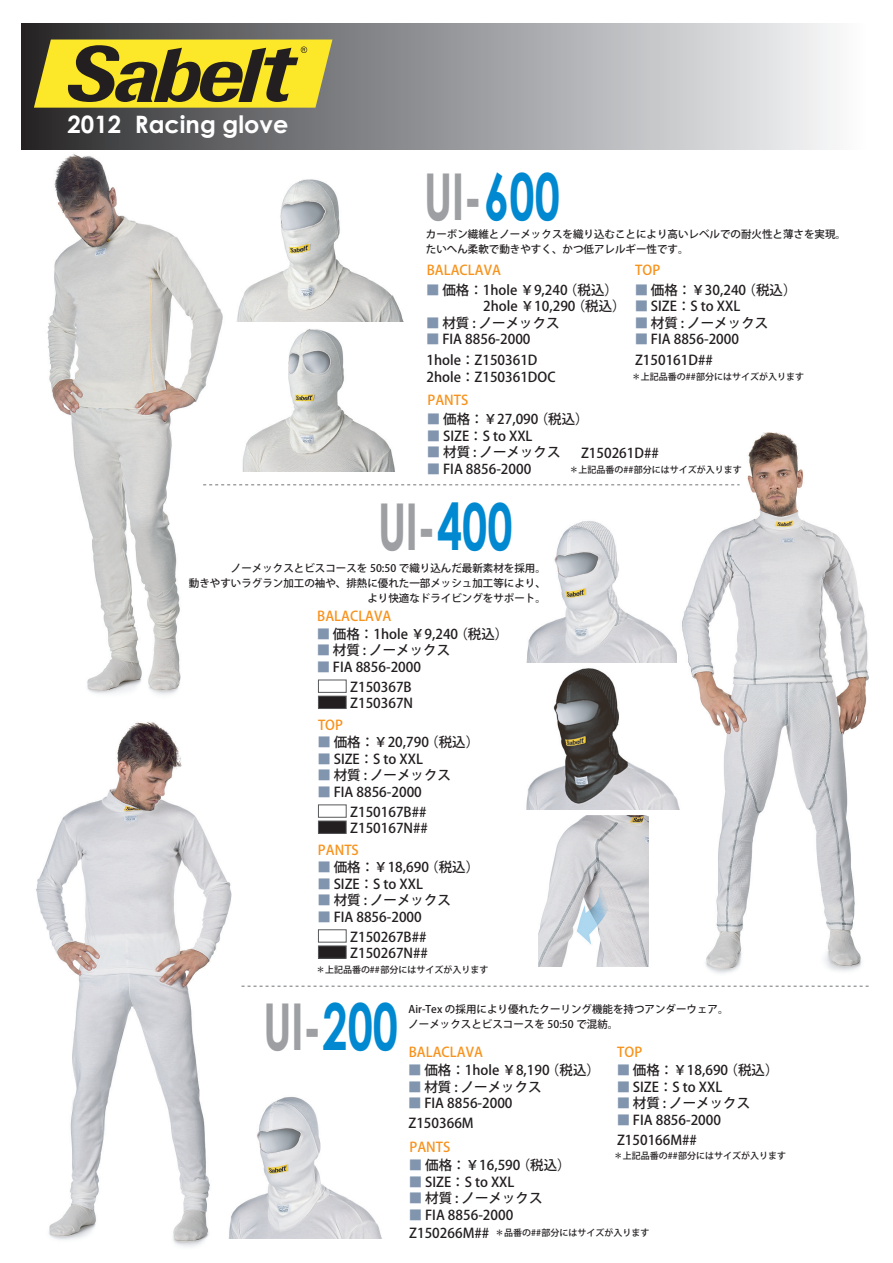
<style>
.page{position:relative;width:893px;height:1263px;background:#fff}
.page>*{position:absolute;margin:0;border:0;box-sizing:border-box;transform-origin:0 0}
.t1{font:700 64.8px "Century Gothic";color:#9d9fa2;scale:.7 1}
.t2{font:700 24px "Century Gothic";color:#fff}
.t3{font:13.5px/16.5px "Koz Go Pro Medium 90 msp RKSJ H";color:#231f20}
.t4{font:13.5px "Koz Go Pro Medium 90 msp RKSJ H";color:#f7931d}
.t5{font:10.5px/15px "Koz Go Pro Medium 90 msp RKSJ H";color:#231f20}
.t6{font:9px "Koz Go Pro Medium 90 msp RKSJ H";color:#231f20}
.s1{color:#0089d0}
.s2{color:#8295af}
</style>
<div class="page">
<img style="left:47px;top:154px;width:181px;height:541px">
<img style="left:236px;top:179px;width:167px;height:143px">
<img style="left:242px;top:329px;width:153px;height:142px">
<img style="left:526px;top:521px;width:151px;height:142px">
<img style="left:678px;top:432px;width:191px;height:542px">
<img style="left:526px;top:666px;width:161px;height:143px">
<img style="left:538px;top:816px;width:110px;height:151px">
<img style="left:36px;top:722px;width:198px;height:525px">
<img style="left:219px;top:1095px;width:163px;height:143px">
<div style="left:22px;top:24px;width:847px;height:125px;background:linear-gradient(to right,#2c2c2f,#fcfeff)"></div>
<svg style="left:34px;top:40px;width:298px;height:68px;background:#ac9e27"></svg>
<div style="left:318px;top:696px;width:28px;height:12px;background:#231f20"></div>
<div style="left:318px;top:696px;width:28px;height:13px;border:1px solid #57585a"></div>
<svg style="left:242px;top:986px;width:627px;height:1px"></svg>
<svg style="left:203px;top:484px;width:537px;height:1px"></svg>
<div style="left:318px;top:821px;width:28px;height:12px;background:#231f20"></div>
<div style="left:318px;top:821px;width:28px;height:12px;border:1px solid #57585a"></div>
<div style="left:318px;top:929px;width:28px;height:13px;border:1px solid #57585a"></div>
<div style="left:318px;top:946px;width:28px;height:12px;background:#231f20"></div>
<div style="left:318px;top:946px;width:28px;height:12px;border:1px solid #57585a"></div>
<h2 class="t2" style="left:68px;top:111px;width:222px">2012 Racing glove</h2>
<h1 class="t1" style="left:424px;top:159px;width:196px">UI-<span class="s1">600</span></h1>
<p class="t5" style="left:426px;top:228px;width:421px">カーボン繊維とノーメックスを織り込むことにより高いレベルでの耐火性と薄さを実現。たいへん柔軟で動きやすく、かつ低アレルギー性です。</p>
<p class="t4" style="left:427px;top:265px;width:76px">BALACLAVA</p>
<p class="t3" style="left:426px;top:283px;width:201px"><span class="s2">■</span> 価格：1hole ￥9,240 （税込）　　　　 2hole ￥10,290（税込）</p>
<p class="t3" style="left:426px;top:316px;width:135px"><span class="s2">■</span> 材質 : ノーメックス</p>
<p class="t3" style="left:426px;top:330px;width:113px;line-height:21.5px"><span class="s2">■</span> FIA 8856-2000<br>1hole：Z150361D</p>
<p class="t3" style="left:426px;top:370px;width:131px">2hole：Z150361DOC</p>
<p class="t4" style="left:427px;top:394px;width:42px">PANTS</p>
<p class="t4" style="left:635px;top:265px;width:27px">TOP</p>
<p class="t3" style="left:635px;top:283px;width:163px"><span class="s2">■</span> 価格：￥30,240 （税込）</p>
<p class="t3" style="left:635px;top:299px;width:107px"><span class="s2">■</span> SIZE：S to XXL</p>
<p class="t3" style="left:635px;top:316px;width:135px"><span class="s2">■</span> 材質 : ノーメックス</p>
<p class="t3" style="left:635px;top:330px;width:106px;line-height:21.5px"><span class="s2">■</span> FIA 8856-2000<br>Z150161D##</p>
<p class="t6" style="left:632px;top:373px;width:174px">＊上記品番の##部分にはサイズが入ります</p>
<p class="t3" style="left:427px;top:413px;width:163px"><span class="s2">■</span> 価格：￥27,090 （税込）</p>
<p class="t3" style="left:427px;top:429px;width:107px"><span class="s2">■</span> SIZE：S to XXL</p>
<p class="t3" style="left:427px;top:446px;width:135px"><span class="s2">■</span> 材質 : ノーメックス</p>
<p class="t3" style="left:427px;top:462px;width:106px"><span class="s2">■</span> FIA 8856-2000</p>
<p class="t3" style="left:581px;top:447px;width:79px">Z150261D##</p>
<p class="t6" style="left:570px;top:466px;width:174px">＊上記品番の##部分にはサイズが入ります</p>
<h1 class="t1" style="left:378px;top:490px;width:194px">UI-<span class="s1">400</span></h1>
<p class="t5" style="left:189px;top:562px;width:358px;text-align:right">ノーメックスとビスコースを 50:50 で織り込んだ最新素材を採用。<br>動きやすいラグラン加工の袖や、排熱に優れた一部メッシュ加工等により、より快適なドライビングをサポート。</p>
<p class="t4" style="left:317px;top:611px;width:76px">BALACLAVA</p>
<p class="t3" style="left:317px;top:627px;width:193px"><span class="s2">■</span> 価格：1hole ￥9,240 （税込）</p>
<p class="t3" style="left:317px;top:644px;width:135px"><span class="s2">■</span> 材質 : ノーメックス</p>
<p class="t3" style="left:350px;top:658px;width:72px;line-height:20px;text-indent:-33px"><span class="s2">■</span> FIA 8856-2000<br>Z150367B</p>
<p class="t3" style="left:350px;top:697px;width:64px">Z150367N</p>
<p class="t4" style="left:318px;top:720px;width:27px">TOP</p>
<p class="t3" style="left:317px;top:736px;width:163px"><span class="s2">■</span> 価格：￥20,790 （税込）</p>
<p class="t3" style="left:317px;top:752px;width:107px"><span class="s2">■</span> SIZE：S to XXL</p>
<p class="t3" style="left:317px;top:769px;width:135px"><span class="s2">■</span> 材質 : ノーメックス</p>
<p class="t3" style="left:317px;top:785px;width:106px"><span class="s2">■</span> FIA 8856-2000</p>
<p class="t3" style="left:350px;top:805px;width:79px">Z150167B##<br>Z150167N##</p>
<p class="t4" style="left:318px;top:844px;width:42px">PANTS</p>
<p class="t3" style="left:317px;top:860px;width:163px"><span class="s2">■</span> 価格：￥18,690 （税込）</p>
<p class="t3" style="left:317px;top:877px;width:107px"><span class="s2">■</span> SIZE：S to XXL</p>
<p class="t3" style="left:317px;top:893px;width:135px"><span class="s2">■</span> 材質 : ノーメックス</p>
<p class="t3" style="left:317px;top:910px;width:106px"><span class="s2">■</span> FIA 8856-2000</p>
<p class="t3" style="left:350px;top:930px;width:79px">Z150267B##<br>Z150267N##</p>
<p class="t6" style="left:316px;top:966px;width:174px">＊上記品番の##部分にはサイズが入ります</p>
<h1 class="t1" style="left:263px;top:989px;width:194px">UI-<span class="s1">200</span></h1>
<p class="t5" style="left:408px;top:1003px;width:322px">Air-Tex の採用により優れたクーリング機能を持つアンダーウェア。ノーメックスとビスコースを 50:50 で混紡。</p>
<p class="t4" style="left:617px;top:1047px;width:27px">TOP</p>
<p class="t4" style="left:409px;top:1047px;width:76px">BALACLAVA</p>
<p class="t3" style="left:408px;top:1064px;width:193px"><span class="s2">■</span> 価格：1hole ￥8,190 （税込）</p>
<p class="t3" style="left:408px;top:1080px;width:135px"><span class="s2">■</span> 材質 : ノーメックス</p>
<p class="t3" style="left:408px;top:1095px;width:106px;line-height:20px"><span class="s2">■</span> FIA 8856-2000<br>Z150366M</p>
<p class="t3" style="left:617px;top:1064px;width:163px"><span class="s2">■</span> 価格：￥18,690 （税込）</p>
<p class="t3" style="left:617px;top:1080px;width:107px"><span class="s2">■</span> SIZE：S to XXL</p>
<p class="t3" style="left:617px;top:1097px;width:135px"><span class="s2">■</span> 材質 : ノーメックス</p>
<p class="t3" style="left:617px;top:1111px;width:106px;line-height:20px"><span class="s2">■</span> FIA 8856-2000<br>Z150166M##</p>
<p class="t4" style="left:409px;top:1142px;width:42px">PANTS</p>
<p class="t6" style="left:614px;top:1152px;width:174px">＊上記品番の##部分にはサイズが入ります</p>
<p class="t3" style="left:409px;top:1159px;width:163px"><span class="s2">■</span> 価格：￥16,590 （税込）</p>
<p class="t3" style="left:409px;top:1175px;width:107px"><span class="s2">■</span> SIZE：S to XXL</p>
<p class="t3" style="left:409px;top:1192px;width:135px"><span class="s2">■</span> 材質 : ノーメックス</p>
<p class="t3" style="left:409px;top:1208px;width:106px;line-height:17.9px"><span class="s2">■</span> FIA 8856-2000<br>Z150266M##</p>
<p class="t6" style="left:495px;top:1229px;width:156px">＊品番の##部分にはサイズが入ります</p>
</div>
